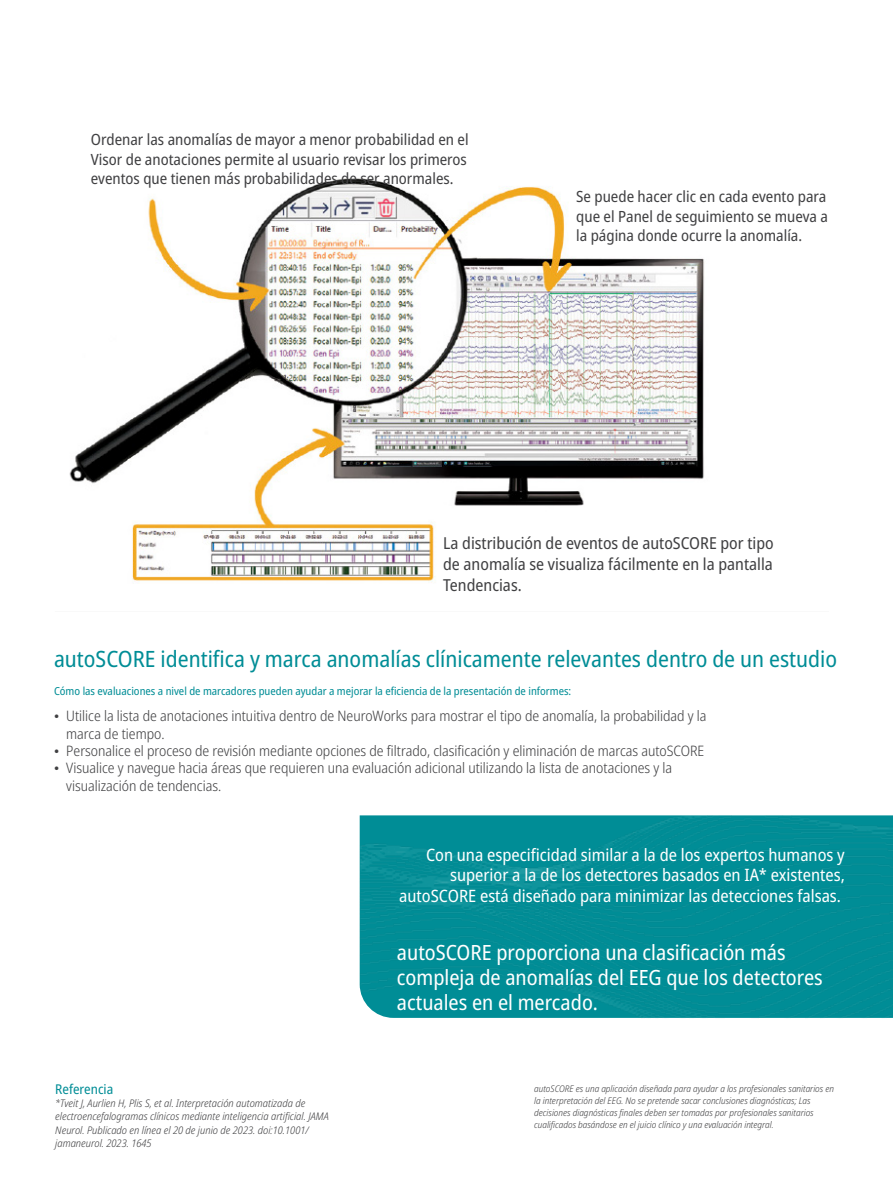
<style>
.page{position:relative;width:893px;height:1188px;background:#fff}
.page>*{position:absolute;margin:0;border:0;box-sizing:border-box;transform-origin:0 0}
.t1{font:semi-condensed 22.5px "Noto Sans Display";color:#008d96}
.t2{font:semi-condensed 21px/25.2px "Noto Sans Display";color:#fff}
.t3{font:semi-condensed 17.1px/20.5px "Noto Sans Display";color:#fff;text-align:right}
.t4{font:semi-condensed 16.5px/21px "Noto Sans Display";color:#404042;text-align:justify}
.t5{font:semi-condensed 15.45px/19.6px "Noto Sans Display";color:#404042;text-align:justify}
.t6{font:300 semi-condensed 14.4px/17.2px "Noto Sans Display";color:#404042}
.t7{font:semi-condensed 13.5px "Noto Sans Display";color:#008d96}
.t8{font:semi-condensed 11.1px "Noto Sans Display";color:#008d96}
.t9{font:italic 300 semi-condensed 10.5px/13.5px "Noto Sans";color:#404042}
.t10{font:italic 300 semi-condensed 9.15px/11.9px "Noto Sans";color:#404042}
.s1{font-family:"Times New Roman";font-weight:400;font-stretch:normal}
</style>
<div class="page">
<img style="left:359px;top:815px;width:534px;height:203px">
<img style="left:69px;top:178px;width:636px;height:406px">
<p class="t5" style="left:91px;top:130px;width:379px">Ordenar las anomalías de mayor a menor probabilidad en el Visor de anotaciones permite al usuario revisar los primeros eventos que tienen más probabilidades de ser anormales.</p>
<p class="t5" style="left:576px;top:187px;width:253px">Se puede hacer clic en cada evento para que el Panel de seguimiento se mueva a la página donde ocurre la anomalía.</p>
<p class="t4" style="left:443px;top:533px;width:332px">La distribución de eventos de autoSCORE por tipo de anomalía se visualiza fácilmente en la pantalla Tendencias.</p>
<h1 class="t1" style="left:54px;top:643px;width:785px">autoSCORE identifica y marca anomalías clínicamente relevantes dentro de un estudio</h1>
<p class="t8" style="left:54px;top:683px;width:519px">Cómo las evaluaciones a nivel de marcadores pueden ayudar a mejorar la eficiencia de la presentación de informes:</p>
<p class="t6" style="left:66px;top:708px;width:642px;text-indent:-12px"><span class="s1">•</span> Utilice la lista de anotaciones intuitiva dentro de NeuroWorks para mostrar el tipo de anomalía, la probabilidad y la marca de tiempo.</p>
<p class="t6" style="left:54px;top:743px;width:652px"><span class="s1">•</span> Personalice el proceso de revisión mediante opciones de filtrado, clasificación y eliminación de marcas autoSCORE</p>
<p class="t6" style="left:66px;top:760px;width:607px;text-indent:-12px"><span class="s1">•</span> Visualice y navegue hacia áreas que requieren una evaluación adicional utilizando la lista de anotaciones y la visualización de tendencias.</p>
<p class="t7" style="left:55px;top:1079px;width:60px">Referencia</p>
<p class="t9" style="left:55px;top:1097px;width:275px">*Tveit J, Aurlien H, Plis S, et al. Interpretación automatizada de electroencefalogramas clínicos mediante inteligencia artificial. JAMA Neurol. Publicado en línea el 20 de junio de 2023. doi:10.1001/ jamaneurol. 2023. 1645</p>
<p class="t3" style="left:399px;top:845px;width:447px">Con una especificidad similar a la de los expertos humanos y superior a la de los detectores basados en IA* existentes, autoSCORE está diseñado para minimizar las detecciones falsas.</p>
<h2 class="t2" style="left:397px;top:940px;width:427px">autoSCORE proporciona una clasificación más compleja de anomalías del EEG que los detectores actuales en el mercado.</h2>
<p class="t10" style="left:534px;top:1083px;width:301px">autoSCORE es una aplicación diseñada para ayudar a los profesionales sanitarios en la interpretación del EEG. No se pretende sacar conclusiones diagnósticas; Las decisiones diagnósticas finales deben ser tomadas por profesionales sanitarios cualificados basándose en el juicio clínico y una evaluación integral.</p>
</div>
